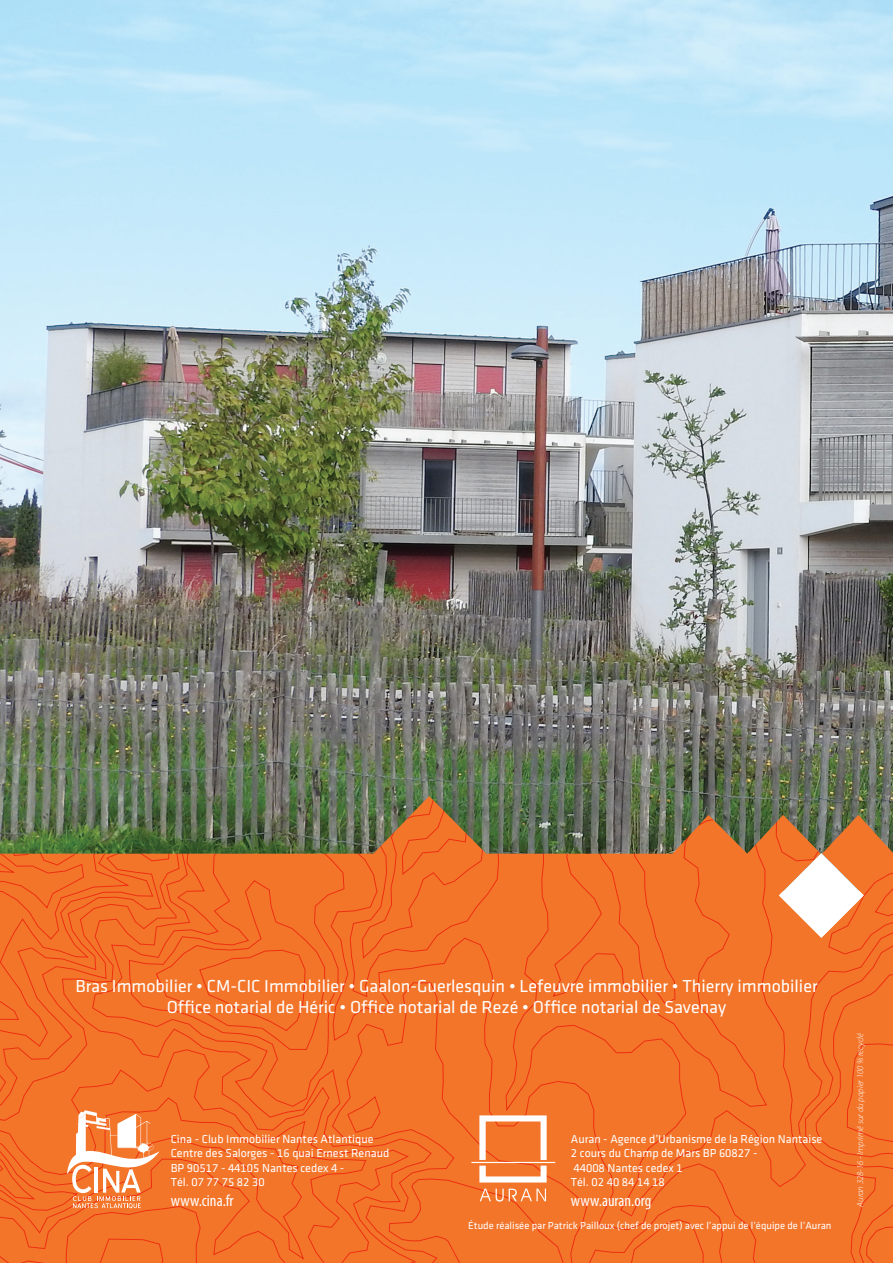
<style>
.page{position:relative;width:893px;height:1263px;background:#fff}
.page>*{position:absolute;margin:0;border:0;box-sizing:border-box;transform-origin:0 0}
.t1{font:18px/21.6px "Klavika Regular TF";color:#fff;text-align:center}
.t2{font:condensed 16.5px "Myriad Pro";color:#fff}
.t3{font:12px/14.4px "Klavika Regular TF";color:#fff}
.t4{font:10.5px "Klavika Regular TF";color:#fff}
.t5{font:italic 300 9px "Myriad Pro";color:#fff}
</style>
<div class="page">
<img style="left:0;top:0;width:893px;height:793px">
<div style="left:598px;top:1231px;width:295px;height:32px;background:#f3752a"></div>
<svg style="left:0;top:1235px;width:609px;height:28px;background:#f27128"></svg>
<svg style="left:22px;top:1187px;width:871px;height:44px;background:#f27128"></svg>
<svg style="left:0;top:1050px;width:591px;height:143px;background:#f27128"></svg>
<svg style="left:170px;top:1127px;width:723px;height:60px;background:#f27128"></svg>
<svg style="left:846px;top:1127px;width:47px;height:21px"></svg>
<svg style="left:346px;top:1127px;width:35px;height:6px"></svg>
<div style="left:115px;top:968px;width:778px;height:159px;background:#f3752a"></div>
<svg style="left:128px;top:968px;width:217px;height:139px;background:#f27028"></svg>
<svg style="left:0;top:968px;width:326px;height:82px;background:#f27028"></svg>
<div style="left:485px;top:938px;width:408px;height:91px;background:#f3752a"></div>
<svg style="left:0;top:793px;width:868px;height:175px;background:#e4712c"></svg>
<svg style="left:77px;top:793px;width:518px;height:125px;background:#af6f38"></svg>
<svg style="left:595px;top:793px;width:298px;height:145px;background:#c47c49"></svg>
<hr style="left:471px;top:1162px;width:84px;height:1px;background:#fff">
<svg style="left:480px;top:1188px;width:66px;height:13px"></svg>
<svg style="left:479px;top:1115px;width:68px;height:67px"></svg>
<svg style="left:67px;top:1110px;width:92px;height:98px"></svg>
<h1 class="t1" style="left:75px;top:975px;width:744px">Bras Immobilier • CM-CIC Immobilier • Gaalon-Guerlesquin • Lefeuvre immobilier • Thierry immobilier<br>Office notarial de Héric • Office notarial de Rezé • Office notarial de Savenay</h1>
<p class="t3" style="left:171px;top:1132px;width:220px">Cina - Club Immobilier Nantes Atlantique<br>Centre des Salorges - 16 quai Ernest Renaud<br>BP 90517 - 44105 Nantes cedex 4 -<br>Tél. 07 77 75 82 30</p>
<h2 class="t2" style="left:171px;top:1190px;width:64px">www.cina.fr</h2>
<p class="t3" style="left:571px;top:1132px;width:253px">Auran - Agence d’Urbanisme de la Région Nantaise<br>2 cours du Champ de Mars BP 60827 -<br>44008 Nantes cedex 1<br>Tél. 02 40 84 14 18</p>
<h2 class="t2" style="left:571px;top:1190px;width:82px">www.auran.org</h2>
<p class="t4" style="left:468px;top:1220px;width:365px">Étude réalisée par Patrick Pailloux (chef de projet) avec l’appui de l’équipe de l’Auran</p>
<p class="t5" style="left:855px;top:1207px;width:175px;rotate:-90deg">Auran 328-16 - Imprimé sur du papier 100 % recyclé</p>
</div>
